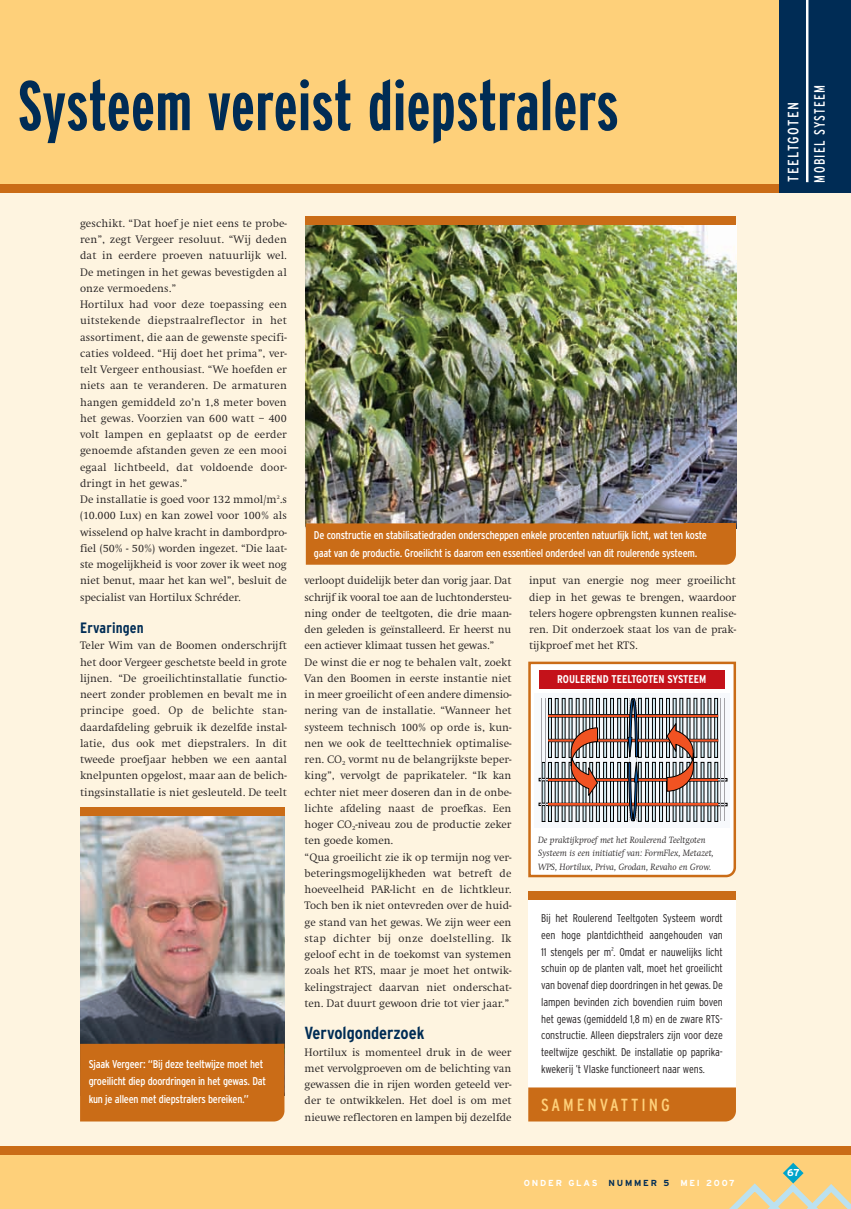
<style>
.page{position:relative;width:851px;height:1209px;background:#fff}
.page>*{position:absolute;margin:0;border:0;box-sizing:border-box;transform-origin:0 0}
.t1{font:700 extra-condensed 70px "Interstate";letter-spacing:.01em;color:#002c55}
.t2{font:700 condensed 17.5px "Interstate";color:#002c55}
.t3{font:condensed 17.5px "Interstate";letter-spacing:.17em;color:#fed07a}
.t4{font:condensed 15px/26.4px "Interstate";letter-spacing:.1em;color:#fff}
.t5{font:700 condensed 15px "Interstate";letter-spacing:.01em;color:#002c55}
.t6{font:300 11.25px/16.2px "Swift";color:#231f20;text-align:justify}
.t7{font:300 condensed 11.25px/16.8px "Interstate";letter-spacing:-.01em;color:#231f20;text-align:justify}
.t8{font:condensed 11.25px/17.5px "Interstate";letter-spacing:-.02em;color:#fff}
.t9{font:700 condensed 11.25px "Interstate";color:#fff}
.t10{font:700 10px "Interstate";color:#fff}
.t11{font:italic 300 9.38px/13.8px "Swift";color:#231f20}
.t12{font:700 8.75px "Interstate";letter-spacing:.205em;color:#fff}
.t13{font:700 8.75px "Interstate";letter-spacing:.205em;color:#002c55}
</style>
<div class="page">
<img style="left:0;top:0;width:850px;height:1209px">
<h1 class="t1" style="left:18px;top:79px;width:602px">Systeem vereist diepstralers</h1>
<h3 class="t4" style="left:781px;top:183px;width:99px;rotate:-90deg">TEELTGOTEN<br>MOBIEL SYSTEEM</h3>
<p class="t6" style="left:80px;top:216px;width:208px;text-align:left">geschikt. “Dat hoef je niet eens te probe&shy;ren”, zegt Vergeer resoluut. “Wij deden dat in eerdere proeven natuurlijk wel.<br>De metingen in het gewas bevestigden al onze vermoedens.”<br>Hortilux had voor deze toepassing een uitstekende diepstraalreflector in het assortiment, die aan de gewenste specifi&shy;caties voldeed. “Hij doet het prima”, ver&shy;telt Vergeer enthousiast. “We hoefden er niets aan te veranderen. De armaturen hangen gemiddeld zo’n 1,8 meter boven het gewas. Voorzien van 600 watt – 400 volt lampen en geplaatst op de eerder genoemde afstanden geven ze een mooi egaal lichtbeeld, dat voldoende door&shy;dringt in het gewas.”<br>De installatie is goed voor 132 mmol/m<sup>2</sup>.s (10.000 Lux) en kan zowel voor 100% als wisselend op halve kracht in dambordpro&shy;fiel (50% - 50%) worden ingezet. “Die laat&shy;ste mogelijkheid is voor zover ik weet nog niet benut, maar het kan wel”, besluit de specialist van Hortilux Schréder.</p>
<h3 class="t5" style="left:80px;top:621px;width:65px">Ervaringen</h3>
<p class="t6" style="left:80px;top:638px;width:208px">Teler Wim van de Boomen onderschrijft het door Vergeer geschetste beeld in grote lijnen. “De groeilichtinstallatie functio&shy;neert zonder problemen en bevalt me in principe goed. Op de belichte stan&shy;daardafdeling gebruik ik dezelfde instal&shy;latie, dus ook met diepstralers. In dit tweede proefjaar hebben we een aantal knelpunten opgelost, maar aan de belich&shy;tingsinstallatie is niet gesleuteld. De teelt</p>
<p class="t8" style="left:89px;top:1056px;width:179px">Sjaak Vergeer: “Bij deze teeltwijze moet het groeilicht diep doordringen in het gewas. Dat kun je alleen met diepstralers bereiken.”</p>
<p class="t8" style="left:314px;top:527px;width:394px">De constructie en stabilisatiedraden onderscheppen enkele procenten natuurlijk licht, wat ten koste gaat van de productie. Groeilicht is daarom een essentieel onderdeel van dit roulerende systeem.</p>
<p class="t6" style="left:304px;top:573px;width:208px;text-align:left">verloopt duidelijk beter dan vorig jaar. Dat schrijf ik vooral toe aan de luchtondersteu&shy;ning onder de teeltgoten, die drie maan&shy;den geleden is geïnstalleerd. Er heerst nu een actiever klimaat tussen het gewas.”<br>De winst die er nog te behalen valt, zoekt Van den Boomen in eerste instantie niet in meer groeilicht of een andere dimensio&shy;nering van de installatie. “Wanneer het systeem technisch 100% op orde is, kun&shy;nen we ook de teelttechniek optimalise&shy;ren. CO<sub>2</sub> vormt nu de belangrijkste beper&shy;king”, vervolgt de paprikateler. “Ik kan echter niet meer doseren dan in de onbe&shy;lichte afdeling naast de proefkas. Een hoger CO<sub>2</sub>-niveau zou de productie zeker ten goede komen.<br>“Qua groeilicht zie ik op termijn nog ver&shy;beteringsmogelijkheden wat betreft de hoeveelheid PAR-licht en de lichtkleur.<br>Toch ben ik niet ontevreden over de huid&shy;ge stand van het gewas. We zijn weer een stap dichter bij onze doelstelling. Ik geloof echt in de toekomst van systemen zoals het RTS, maar je moet het ontwik&shy;kelingstraject daarvan niet onderschat&shy;ten. Dat duurt gewoon drie tot vier jaar.”</p>
<h2 class="t2" style="left:304px;top:1025px;width:121px">Vervolgonderzoek</h2>
<p class="t6" style="left:304px;top:1045px;width:208px">Hortilux is momenteel druk in de weer met vervolgproeven om de belichting van gewassen die in rijen worden geteeld ver&shy;der te ontwikkelen. Het doel is om met nieuwe reflectoren en lampen bij dezelfde</p>
<p class="t6" style="left:529px;top:573px;width:208px">input van energie nog meer groeilicht diep in het gewas te brengen, waardoor telers hogere opbrengsten kunnen realise&shy;ren. Dit onderzoek staat los van de prak&shy;tijkproef met het RTS.</p>
<p class="t9" style="left:557px;top:674px;width:150px">ROULEREND TEELTGOTEN SYSTEEM</p>
<p class="t11" style="left:538px;top:833px;width:177px">De praktijkproef met het Roulerend Teeltgoten<br>Systeem is een initiatief van: FormFlex, Metazet,<br>WPS, Hortilux, Priva, Grodan, Revaho en Grow.</p>
<p class="t7" style="left:541px;top:911px;width:183px">Bij het Roulerend Teeltgoten Systeem wordt een hoge plantdichtheid aangehouden van 11 stengels per m<sup>2</sup>. Omdat er nauwelijks licht schuin op de planten valt, moet het groeilicht van bovenaf diep doordringen in het gewas. De lampen bevinden zich bovendien ruim boven het gewas (gemiddeld 1,8 m) en de zware RTS&shy;constructie. Alleen diepstralers zijn voor deze teeltwijze geschikt. De installatie op paprika&shy;kwekerij ’t Vlaske functioneert naar wens.</p>
<h2 class="t3" style="left:541px;top:1098px;width:130px">SAMENVATTING</h2>
<p class="t12" style="left:523px;top:1179px;width:75px">ONDER GLAS</p>
<p class="t13" style="left:608px;top:1179px;width:62px">NUMMER 5</p>
<p class="t12" style="left:680px;top:1179px;width:56px">MEI 2007</p>
<p class="t10" style="left:787px;top:1169px;width:14px">67</p>
</div>
